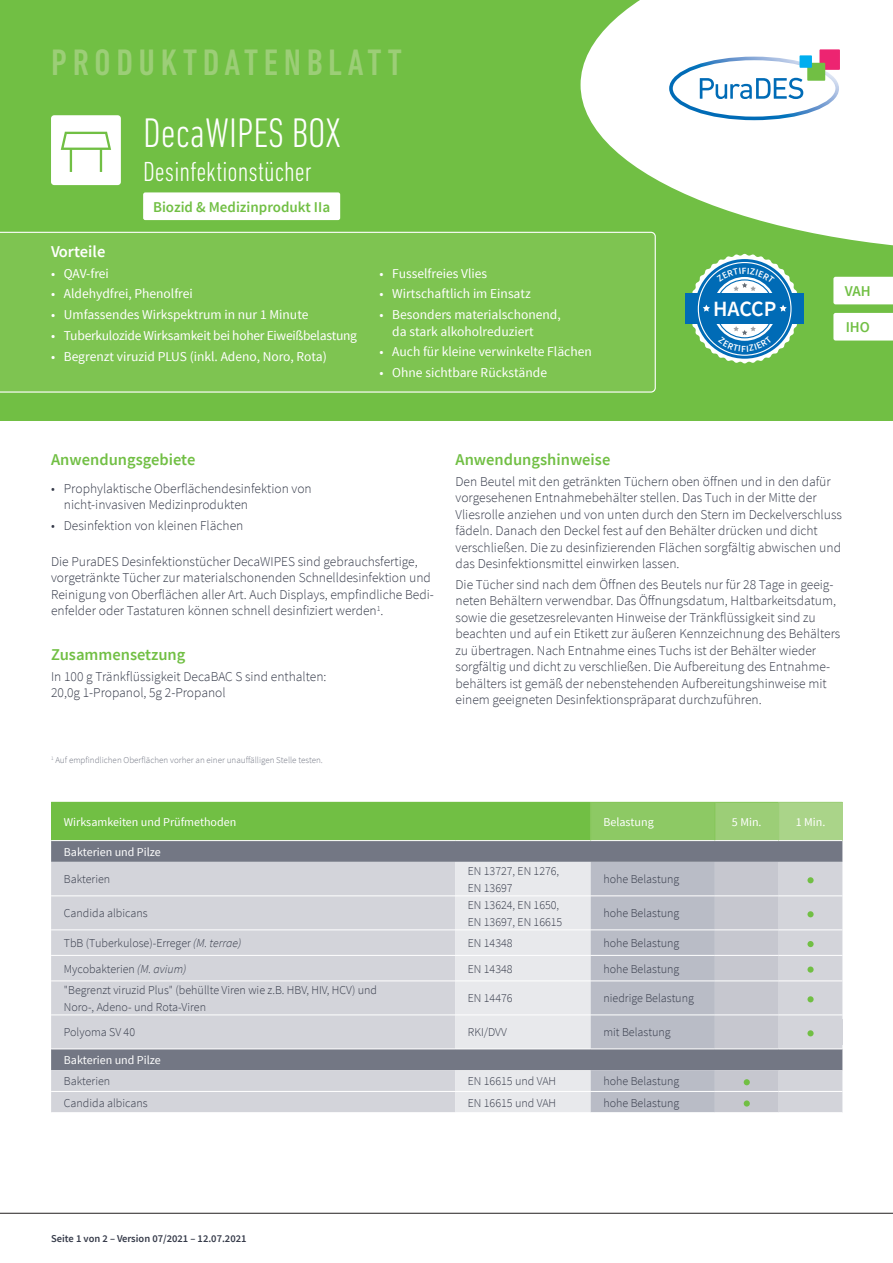
<style>
.page{position:relative;width:893px;height:1263px;background:#fff}
.page>*{position:absolute;margin:0;border:0;box-sizing:border-box;transform-origin:0 0}
.t1{font:300 condensed 42px "DIN Next LT Pro";color:#fff}
.t2{font:500 condensed 37.5px "DIN Next LT Pro";letter-spacing:.15em;color:#9cce77}
.t3{font:300 condensed 28.05px "DIN Next LT Pro";color:#fff}
.t4{font:600 21.75px "Source Sans Pro";letter-spacing:-.005em;color:#fff}
.t5{font:600 16.5px "Source Sans Pro";color:#71bf44}
.t6{font:600 16.5px "Source Sans Pro";color:#fff}
.t7{font:600 15px "Source Sans Pro";color:#71bf44}
.t8{font:300 13.5px/16.5px "Source Sans Pro";color:#343948}
.t9{font:13.5px/16.5px "Source Sans Pro";color:#fff}
.t10{font:13.5px "Source Sans Pro";letter-spacing:-.02em;color:#fff}
.t11{font:300 12px/16.5px "Source Sans Pro";color:#343948}
.t12{font:12px "Source Sans Pro";color:#fff}
.t13{font:600 10.5px "Source Sans Pro";color:#343948}
.t14{font:300 9px "Source Sans Pro";color:#737784}
.s1{font-style:italic}
</style>
<div class="page">
<div style="left:0;top:0;width:893px;height:420px;background:#71bf44"></div>
<div style="left:51px;top:115px;width:70px;height:70px;background:#fff;border-radius:3px"></div>
<svg style="left:61px;top:132px;width:50px;height:40px"></svg>
<svg style="left:581px;top:0;width:312px;height:246px;fill:#fff"></svg>
<div style="left:819px;top:49px;width:21px;height:21px;background:#ed2471"></div>
<div style="left:669px;top:57px;width:170px;height:63px;border:4px solid #fff;border-radius:50%"></div>
<div style="left:807px;top:63px;width:18px;height:18px;background:#71bf44"></div>
<div style="left:799px;top:55px;width:13px;height:13px;background:#00aeef"></div>
<svg style="left:700px;top:78px;width:103px;height:21px;background:#a6cbe5"></svg>
<div style="left:833px;top:277px;width:60px;height:27px;background:#fff"></div>
<div style="left:833px;top:313px;width:60px;height:28px;background:#fff"></div>
<hr style="left:0;top:1213px;width:893px;height:1px;background:#231f20">
<div style="left:0;top:232px;width:656px;height:161px;background:#7ec451"></div>
<div style="left:51px;top:802px;width:540px;height:38px;background:#71bf44"></div>
<div style="left:591px;top:802px;width:124px;height:38px;background:#8dc964"></div>
<div style="left:715px;top:802px;width:64px;height:38px;background:#9cce77"></div>
<div style="left:779px;top:802px;width:63px;height:38px;background:#aad489"></div>
<svg style="left:51px;top:841px;width:791px;height:21px;background:#757885"></svg>
<svg style="left:51px;top:862px;width:791px;height:250px;background:#cbccd2"></svg>
<hr style="left:51px;top:1048px;width:404px;height:1px;background:#fff">
<hr style="left:779px;top:1048px;width:63px;height:1px;background:#fff">
<hr style="left:51px;top:980px;width:404px;height:1px;background:#fff">
<hr style="left:779px;top:1014px;width:63px;height:1px;background:#fff">
<hr style="left:51px;top:955px;width:404px;height:1px;background:#fff">
<hr style="left:779px;top:955px;width:63px;height:1px;background:#fff">
<hr style="left:779px;top:980px;width:63px;height:1px;background:#fff">
<hr style="left:51px;top:929px;width:404px;height:1px;background:#fff">
<hr style="left:779px;top:929px;width:63px;height:1px;background:#fff">
<hr style="left:51px;top:895px;width:404px;height:1px;background:#fff">
<hr style="left:779px;top:895px;width:63px;height:1px;background:#fff">
<hr style="left:51px;top:1091px;width:404px;height:1px;background:#fff">
<hr style="left:779px;top:1091px;width:63px;height:1px;background:#fff">
<hr style="left:590px;top:803px;width:1px;height:37px;background:#86c65a">
<hr style="left:714px;top:803px;width:1px;height:37px;background:#86c65a">
<hr style="left:590px;top:802px;width:125px;height:1px;background:#86c65a">
<hr style="left:715px;top:802px;width:63px;height:1px;background:#86c65a">
<hr style="left:778px;top:802px;width:64px;height:1px;background:#9cce77">
<hr style="left:51px;top:1014px;width:404px;height:1px;background:#fff">
<div style="left:807px;top:877px;width:7px;height:6px;background:#71bf44;border-radius:50%"></div>
<div style="left:807px;top:911px;width:7px;height:6px;background:#71bf44;border-radius:50%"></div>
<div style="left:807px;top:941px;width:7px;height:6px;background:#71bf44;border-radius:50%"></div>
<svg style="left:807px;top:966px;width:7px;height:7px"></svg>
<div style="left:807px;top:996px;width:7px;height:6px;background:#71bf44;border-radius:50%"></div>
<div style="left:779px;top:1019px;width:63px;height:26px;background:#d3d4da"></div>
<div style="left:807px;top:1030px;width:7px;height:6px;background:#71bf44;border-radius:50%"></div>
<svg style="left:455px;top:862px;width:324px;height:251px;background:#c9cbd1"></svg>
<div style="left:143px;top:192px;width:197px;height:28px;background:#fff;border-radius:2px"></div>
<div style="left:686px;top:293px;width:118px;height:31px;background:#006bb6"></div>
<svg style="left:692px;top:254px;width:105px;height:109px"></svg>
<h2 class="t2" style="left:51px;top:41px;width:352px">PRODUKTDATENBLATT</h2>
<h1 class="t1" style="left:143px;top:109px;width:199px">DecaWIPES BOX</h1>
<h3 class="t3" style="left:143px;top:156px;width:170px">Desinfektionstücher</h3>
<p class="t7" style="left:153px;top:197px;width:179px">Biozid &amp; Medizinprodukt IIa</p>
<p class="t6" style="left:51px;top:241px;width:56px">Vorteile</p>
<p class="t9" style="left:51px;top:265px;width:59px">• QAV-frei</p>
<p class="t9" style="left:51px;top:286px;width:143px">• Aldehydfrei, Phenolfrei</p>
<p class="t9" style="left:51px;top:307px;width:259px">• Umfassendes Wirkspektrum in nur 1 Minute</p>
<p class="t10" style="left:51px;top:327px;width:307px">• Tuberkulozide Wirksamkeit bei hoher Eiweißbelastung</p>
<p class="t9" style="left:51px;top:348px;width:277px">• Begrenzt viruzid PLUS (inkl. Adeno, Noro, Rota)</p>
<p class="t9" style="left:380px;top:265px;width:109px">• Fusselfreies Vlies</p>
<p class="t9" style="left:380px;top:286px;width:153px">• Wirtschaftlich im Einsatz</p>
<p class="t9" style="left:392px;top:307px;width:170px;text-indent:-13px">• Besonders materialschonend, da stark alkoholreduziert</p>
<p class="t9" style="left:380px;top:344px;width:214px">• Auch für kleine verwinkelte Flächen</p>
<p class="t9" style="left:380px;top:365px;width:169px">• Ohne sichtbare Rückstände</p>
<h3 class="t4" style="left:713px;top:294px;width:65px">HACCP</h3>
<p class="t7" style="left:845px;top:282px;width:27px">VAH</p>
<p class="t7" style="left:846px;top:318px;width:26px">IHO</p>
<p class="t5" style="left:51px;top:449px;width:146px">Anwendungsgebiete</p>
<p class="t8" style="left:64px;top:480px;width:249px;text-indent:-13px">• Prophylaktische Oberflächendesinfektion von nicht-invasiven Medizinprodukten</p>
<p class="t8" style="left:51px;top:517px;width:194px">• Desinfektion von kleinen Flächen</p>
<p class="t8" style="left:51px;top:553px;width:384px">Die PuraDES Desinfektionstücher DecaWIPES sind gebrauchsfertige, vorgetränkte Tücher zur materialschonenden Schnelldesinfektion und Reinigung von Oberflächen aller Art. Auch Displays, empfindliche Bedi&shy;enfelder oder Tastaturen können schnell desinfiziert werden<sup>1</sup>.</p>
<p class="t5" style="left:51px;top:644px;width:136px">Zusammensetzung</p>
<p class="t8" style="left:51px;top:668px;width:277px">In 100 g Tränkflüssigkeit DecaBAC S sind enthalten:<br>20,0g 1-Propanol, 5g 2-Propanol</p>
<p class="t14" style="left:51px;top:755px;width:273px"><sup>1</sup> Auf empfindlichen Oberflächen vorher an einer unauffälligen Stelle testen.</p>
<p class="t5" style="left:456px;top:449px;width:156px">Anwendungshinweise</p>
<p class="t8" style="left:456px;top:473px;width:388px">Den Beutel mit den getränkten Tüchern oben öffnen und in den dafür vorgesehenen Entnahmebehälter stellen. Das Tuch in der Mitte der Vliesrolle anziehen und von unten durch den Stern im Deckelverschluss fädeln. Danach den Deckel fest auf den Behälter drücken und dicht verschließen. Die zu desinfizierenden Flächen sorgfältig abwischen und das Desinfektionsmittel einwirken lassen.</p>
<p class="t8" style="left:456px;top:576px;width:386px">Die Tücher sind nach dem Öffnen des Beutels nur für 28 Tage in geeig&shy;neten Behältern verwendbar. Das Öffnungsdatum, Haltbarkeitsdatum, sowie die gesetzesrelevanten Hinweise der Tränkflüssigkeit sind zu beachten und auf ein Etikett zur äußeren Kennzeichnung des Behälters zu übertragen. Nach Entnahme eines Tuchs ist der Behälter wieder sorgfältig und dicht zu verschließen. Die Aufbereitung des Entnahme&shy;behälters ist gemäß der nebenstehenden Aufbereitungshinweise mit einem geeigneten Desinfektionspräparat durchzuführen.</p>
<p class="t12" style="left:64px;top:814px;width:174px">Wirksamkeiten und Prüfmethoden</p>
<p class="t12" style="left:603px;top:814px;width:52px">Belastung</p>
<p class="t12" style="left:732px;top:814px;width:31px">5 Min.</p>
<p class="t12" style="left:796px;top:814px;width:31px">1 Min.</p>
<p class="t12" style="left:64px;top:844px;width:98px">Bakterien und Pilze</p>
<p class="t11" style="left:64px;top:871px;width:48px">Bakterien</p>
<p class="t11" style="left:468px;top:863px;width:93px">EN 13727, EN 1276,<br>EN 13697</p>
<p class="t11" style="left:603px;top:871px;width:77px">hohe Belastung</p>
<p class="t11" style="left:64px;top:905px;width:85px">Candida albicans</p>
<p class="t11" style="left:468px;top:897px;width:96px">EN 13624, EN 1650,<br>EN 13697, EN 16615</p>
<p class="t11" style="left:603px;top:905px;width:77px">hohe Belastung</p>
<p class="t11" style="left:64px;top:935px;width:179px">TbB (Tuberkulose)-Erreger <span class="s1">(M. terrae)</span></p>
<p class="t11" style="left:468px;top:935px;width:46px">EN 14348</p>
<p class="t11" style="left:603px;top:935px;width:77px">hohe Belastung</p>
<p class="t11" style="left:64px;top:960px;width:124px">Mycobakterien <span class="s1">(M. avium)</span></p>
<p class="t11" style="left:468px;top:960px;width:46px">EN 14348</p>
<p class="t11" style="left:603px;top:960px;width:77px">hohe Belastung</p>
<p class="t11" style="left:64px;top:982px;width:315px">"Begrenzt viruzid Plus" (behüllte Viren wie z.B. HBV, HIV, HCV) und<br>Noro-, Adeno- und Rota-Viren</p>
<p class="t11" style="left:468px;top:990px;width:46px">EN 14476</p>
<p class="t11" style="left:603px;top:990px;width:92px">niedrige Belastung</p>
<p class="t11" style="left:64px;top:1024px;width:73px">Polyoma SV 40</p>
<p class="t11" style="left:468px;top:1024px;width:40px">RKI/DVV</p>
<p class="t11" style="left:603px;top:1024px;width:69px">mit Belastung</p>
<p class="t12" style="left:64px;top:1053px;width:98px">Bakterien und Pilze</p>
<p class="t11" style="left:64px;top:1073px;width:48px">Bakterien</p>
<p class="t11" style="left:468px;top:1073px;width:90px">EN 16615 und VAH</p>
<p class="t11" style="left:603px;top:1073px;width:77px">hohe Belastung</p>
<p class="t11" style="left:64px;top:1094px;width:85px">Candida albicans</p>
<p class="t11" style="left:468px;top:1094px;width:90px">EN 16615 und VAH</p>
<p class="t11" style="left:603px;top:1094px;width:77px">hohe Belastung</p>
<p class="t13" style="left:51px;top:1232px;width:197px">Seite 1 von 2 – Version 07/2021 – 12.07.2021</p>
</div>
